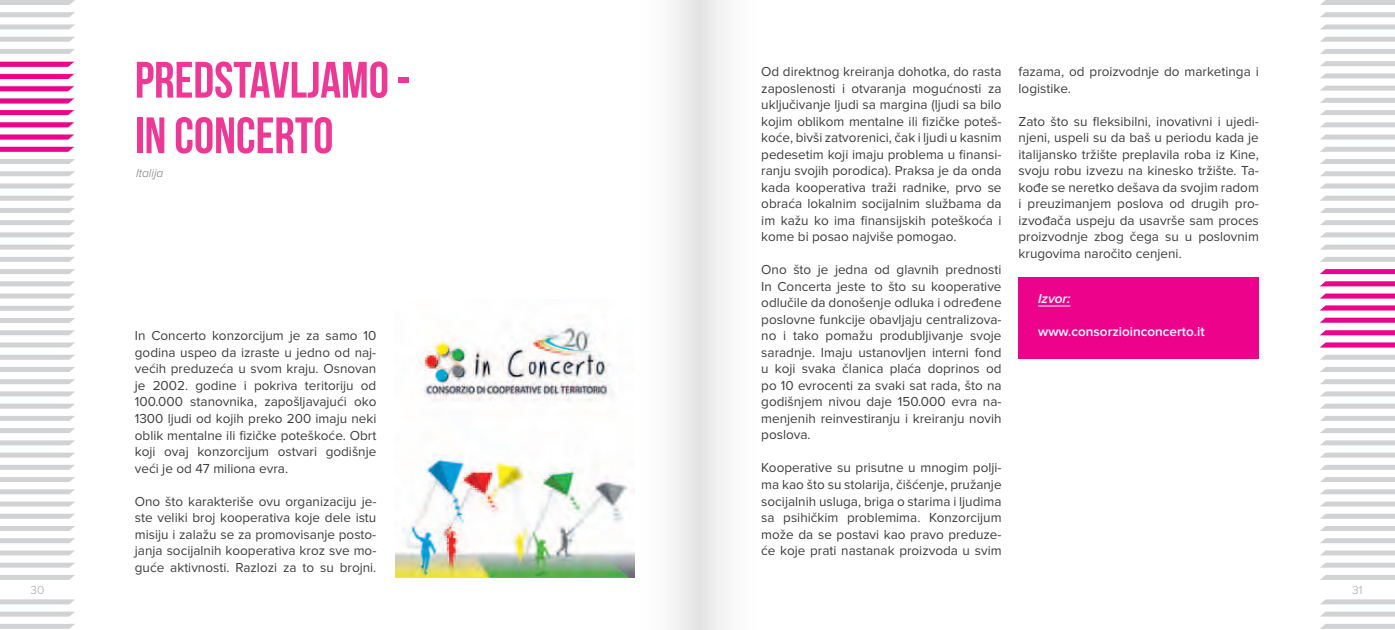
<style>
.page{position:relative;width:1395px;height:630px;background:#fff}
.page>*{position:absolute;margin:0;border:0;box-sizing:border-box;transform-origin:0 0}
.t1{font:51px/55.5px "Bebas Neue";color:#ed3896}
.t2{font:13.5px/16.5px "Proxima Nova";color:#3e3e3f;text-align:justify}
.t3{font:600 13.5px "Proxima Nova";color:#fff}
.t4{font:italic 600 13.5px "Proxima Nova";color:#fff}
.t5{font:italic 300 12px "Proxima Nova";color:#76787b}
.t6{font:300 12px "Proxima Nova";color:#a4a5a9}
</style>
<div class="page">
<svg style="left:0;top:0;width:75px;height:5px"></svg>
<svg style="left:0;top:12px;width:75px;height:5px"></svg>
<svg style="left:0;top:24px;width:75px;height:5px"></svg>
<svg style="left:0;top:37px;width:75px;height:5px"></svg>
<svg style="left:0;top:49px;width:75px;height:5px"></svg>
<svg style="left:0;top:159px;width:75px;height:5px"></svg>
<svg style="left:0;top:171px;width:75px;height:5px"></svg>
<svg style="left:0;top:183px;width:75px;height:5px"></svg>
<svg style="left:0;top:196px;width:75px;height:4px"></svg>
<svg style="left:0;top:208px;width:75px;height:5px"></svg>
<svg style="left:0;top:220px;width:75px;height:5px"></svg>
<svg style="left:0;top:232px;width:75px;height:5px"></svg>
<svg style="left:0;top:244px;width:75px;height:5px"></svg>
<svg style="left:0;top:257px;width:75px;height:5px"></svg>
<svg style="left:0;top:269px;width:75px;height:5px"></svg>
<svg style="left:0;top:281px;width:75px;height:5px"></svg>
<svg style="left:0;top:293px;width:75px;height:5px"></svg>
<svg style="left:0;top:306px;width:75px;height:4px"></svg>
<svg style="left:0;top:318px;width:75px;height:5px"></svg>
<svg style="left:0;top:330px;width:75px;height:5px"></svg>
<svg style="left:0;top:342px;width:75px;height:5px"></svg>
<svg style="left:0;top:354px;width:75px;height:5px"></svg>
<svg style="left:0;top:367px;width:75px;height:5px"></svg>
<svg style="left:0;top:379px;width:75px;height:5px"></svg>
<svg style="left:0;top:391px;width:75px;height:5px"></svg>
<svg style="left:0;top:403px;width:75px;height:5px"></svg>
<svg style="left:0;top:416px;width:75px;height:4px"></svg>
<svg style="left:0;top:428px;width:75px;height:5px"></svg>
<svg style="left:0;top:440px;width:75px;height:5px"></svg>
<svg style="left:0;top:452px;width:75px;height:5px"></svg>
<svg style="left:0;top:465px;width:75px;height:4px"></svg>
<svg style="left:0;top:477px;width:75px;height:5px"></svg>
<svg style="left:0;top:489px;width:75px;height:5px"></svg>
<svg style="left:0;top:501px;width:75px;height:5px"></svg>
<svg style="left:0;top:513px;width:75px;height:5px"></svg>
<svg style="left:0;top:526px;width:75px;height:4px"></svg>
<svg style="left:0;top:538px;width:75px;height:5px"></svg>
<svg style="left:0;top:550px;width:75px;height:5px"></svg>
<svg style="left:0;top:562px;width:75px;height:5px"></svg>
<svg style="left:0;top:575px;width:75px;height:4px"></svg>
<svg style="left:0;top:599px;width:75px;height:5px"></svg>
<svg style="left:0;top:611px;width:75px;height:5px"></svg>
<svg style="left:0;top:624px;width:75px;height:4px"></svg>
<svg style="left:1320px;top:0;width:75px;height:5px"></svg>
<svg style="left:1320px;top:12px;width:75px;height:5px"></svg>
<svg style="left:1321px;top:24px;width:74px;height:5px"></svg>
<svg style="left:1320px;top:37px;width:75px;height:5px"></svg>
<svg style="left:1320px;top:49px;width:75px;height:5px"></svg>
<svg style="left:1320px;top:61px;width:75px;height:5px"></svg>
<svg style="left:1321px;top:73px;width:74px;height:5px"></svg>
<svg style="left:1320px;top:86px;width:75px;height:5px"></svg>
<svg style="left:1320px;top:98px;width:75px;height:5px"></svg>
<svg style="left:1320px;top:110px;width:75px;height:5px"></svg>
<svg style="left:1320px;top:122px;width:75px;height:5px"></svg>
<svg style="left:1321px;top:134px;width:74px;height:5px"></svg>
<svg style="left:1320px;top:147px;width:75px;height:5px"></svg>
<svg style="left:1320px;top:159px;width:75px;height:5px"></svg>
<svg style="left:1320px;top:171px;width:75px;height:5px"></svg>
<svg style="left:1321px;top:183px;width:74px;height:5px"></svg>
<svg style="left:1321px;top:196px;width:74px;height:4px"></svg>
<svg style="left:1320px;top:208px;width:75px;height:5px"></svg>
<svg style="left:1320px;top:220px;width:75px;height:5px"></svg>
<svg style="left:1321px;top:232px;width:74px;height:5px"></svg>
<svg style="left:1321px;top:244px;width:74px;height:5px"></svg>
<svg style="left:1320px;top:257px;width:75px;height:5px"></svg>
<svg style="left:1321px;top:354px;width:74px;height:5px"></svg>
<svg style="left:1320px;top:367px;width:75px;height:5px"></svg>
<svg style="left:1320px;top:379px;width:75px;height:5px"></svg>
<svg style="left:1321px;top:391px;width:74px;height:5px"></svg>
<svg style="left:1321px;top:403px;width:74px;height:5px"></svg>
<svg style="left:1321px;top:416px;width:74px;height:4px"></svg>
<svg style="left:1320px;top:428px;width:75px;height:5px"></svg>
<svg style="left:1320px;top:440px;width:75px;height:5px"></svg>
<svg style="left:1321px;top:452px;width:74px;height:5px"></svg>
<svg style="left:1321px;top:465px;width:74px;height:4px"></svg>
<svg style="left:1320px;top:477px;width:75px;height:5px"></svg>
<svg style="left:1320px;top:489px;width:75px;height:5px"></svg>
<svg style="left:1321px;top:501px;width:74px;height:5px"></svg>
<svg style="left:1321px;top:513px;width:74px;height:5px"></svg>
<svg style="left:1321px;top:526px;width:74px;height:4px"></svg>
<svg style="left:1320px;top:538px;width:75px;height:5px"></svg>
<svg style="left:1321px;top:550px;width:74px;height:5px"></svg>
<svg style="left:1321px;top:562px;width:74px;height:5px"></svg>
<svg style="left:1321px;top:575px;width:74px;height:4px"></svg>
<svg style="left:1321px;top:599px;width:74px;height:5px"></svg>
<svg style="left:1321px;top:611px;width:74px;height:5px"></svg>
<svg style="left:1321px;top:624px;width:74px;height:4px"></svg>
<img style="left:395px;top:325px;width:240px;height:252px">
<svg style="left:0;top:61px;width:75px;height:6px"></svg>
<svg style="left:0;top:73px;width:75px;height:6px"></svg>
<svg style="left:0;top:86px;width:74px;height:5px"></svg>
<svg style="left:0;top:98px;width:75px;height:5px"></svg>
<svg style="left:0;top:110px;width:75px;height:5px"></svg>
<svg style="left:0;top:122px;width:75px;height:5px"></svg>
<svg style="left:0;top:134px;width:75px;height:5px"></svg>
<svg style="left:0;top:147px;width:75px;height:5px"></svg>
<div style="left:1018px;top:277px;width:241px;height:82px;background:#ed028c"></div>
<hr style="left:1038px;top:305px;width:32px;height:1px;background:#fff">
<svg style="left:1320px;top:269px;width:75px;height:5px"></svg>
<svg style="left:1320px;top:281px;width:75px;height:5px"></svg>
<svg style="left:1320px;top:293px;width:75px;height:5px"></svg>
<svg style="left:1320px;top:305px;width:75px;height:5px"></svg>
<svg style="left:1320px;top:317px;width:75px;height:6px"></svg>
<svg style="left:1320px;top:330px;width:75px;height:5px"></svg>
<svg style="left:1320px;top:342px;width:75px;height:5px"></svg>
<h1 class="t1" style="left:135px;top:52px;width:277px">PREDSTAVLJAMO -<br>IN CONCERTO</h1>
<p class="t5" style="left:136px;top:167px;width:29px">Italija</p>
<p class="t2" style="left:135px;top:328px;width:243px">In Concerto konzorcijum je za samo 10 godina uspeo da izraste u jedno od naj&shy;većih preduzeća u svom kraju. Osnovan je 2002. godine i pokriva teritoriju od 100.000 stanovnika, zapošljavajući oko 1300 ljudi od kojih preko 200 imaju neki oblik mentalne ili fizičke poteškoće. Obrt koji ovaj konzorcijum ostvari godišnje veći je od 47 miliona evra.</p>
<p class="t2" style="left:135px;top:493px;width:243px">Ono što karakteriše ovu organizaciju je&shy;ste veliki broj kooperativa koje dele istu misiju i zalažu se za promovisanje posto&shy;janja socijalnih kooperativa kroz sve mo&shy;guće aktivnosti. Razlozi za to su brojni.</p>
<p class="t2" style="left:761px;top:64px;width:242px">Od direktnog kreiranja dohotka, do rasta zaposlenosti i otvaranja mogućnosti za uključivanje ljudi sa margina (ljudi sa bilo kojim oblikom mentalne ili fizičke poteš&shy;koće, bivši zatvorenici, čak i ljudi u kasnim pedesetim koji imaju problema u finansi&shy;ranju svojih porodica). Praksa je da onda kada kooperativa traži radnike, prvo se obraća lokalnim socijalnim službama da im kažu ko ima finansijskih poteškoća i kome bi posao najviše pomogao.</p>
<p class="t2" style="left:761px;top:262px;width:242px">Ono što je jedna od glavnih prednosti In Concerta jeste to što su kooperative odlučile da donošenje odluka i određene poslovne funkcije obavljaju centralizova&shy;no i tako pomažu produbljivanje svoje saradnje. Imaju ustanovljen interni fond u koji svaka članica plaća doprinos od po 10 evrocenti za svaki sat rada, što na godišnjem nivou daje 150.000 evra na&shy;menjenih reinvestiranju i kreiranju novih poslova.</p>
<p class="t2" style="left:761px;top:460px;width:242px">Kooperative su prisutne u mnogim polji&shy;ma kao što su stolarija, čišćenje, pružanje socijalnih usluga, briga o starima i ljudima sa psihičkim problemima. Konzorcijum može da se postavi kao pravo preduze&shy;će koje prati nastanak proizvoda u svim</p>
<p class="t2" style="left:1018px;top:64px;width:242px">fazama, od proizvodnje do marketinga i logistike.</p>
<p class="t2" style="left:1018px;top:113px;width:242px">Zato što su fleksibilni, inovativni i ujedi&shy;njeni, uspeli su da baš u periodu kada je italijansko tržište preplavila roba iz Kine, svoju robu izvezu na kinesko tržište. Ta&shy;kođe se neretko dešava da svojim radom i preuzimanjem poslova od drugih pro&shy;izvođača uspeju da usavrše sam proces proizvodnje zbog čega su u poslovnim krugovima naročito cenjeni.</p>
<p class="t4" style="left:1038px;top:292px;width:34px">Izvor:</p>
<p class="t3" style="left:1038px;top:325px;width:168px">www.consorzioinconcerto.it</p>
<p class="t6" style="left:31px;top:584px;width:15px">30</p>
<p class="t6" style="left:1352px;top:584px;width:12px">31</p>
</div>
